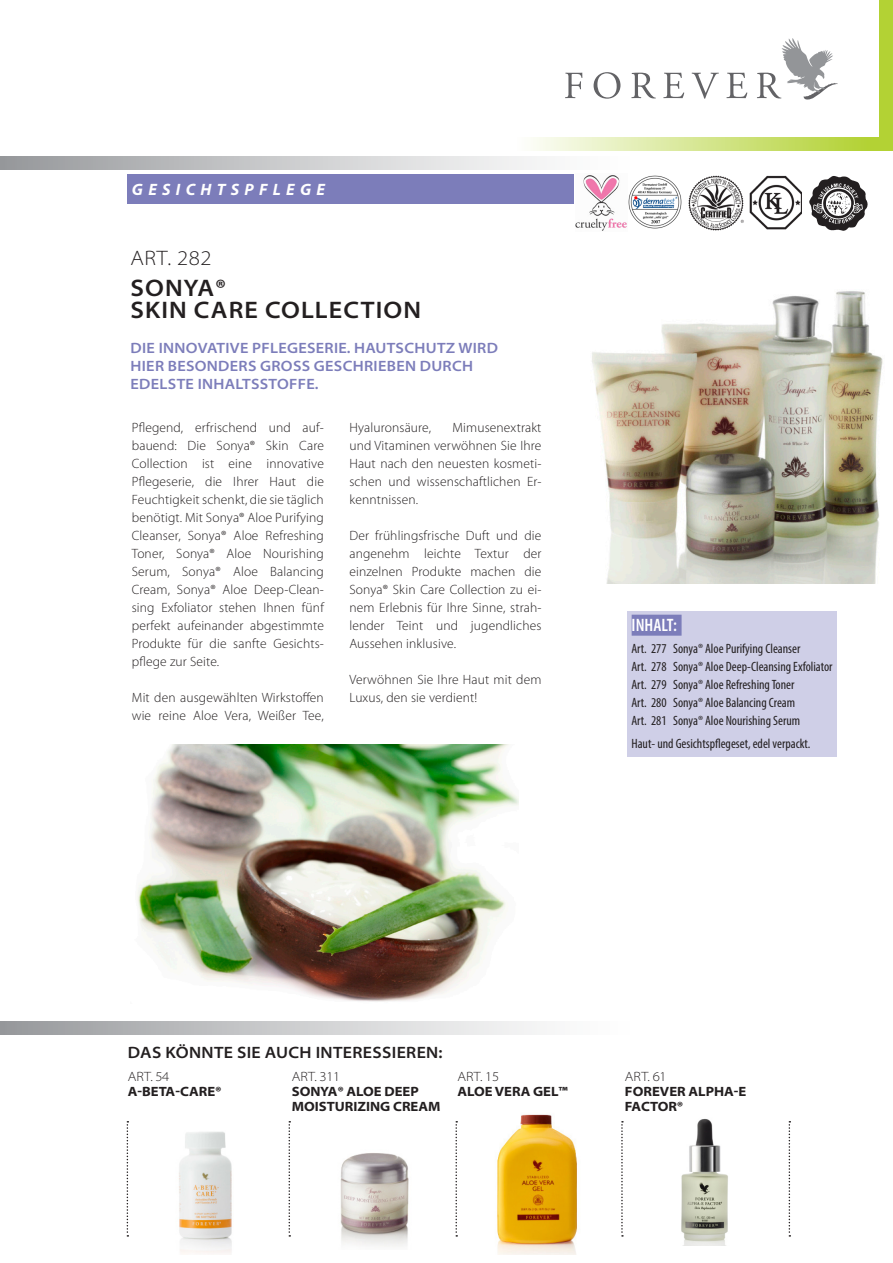
<style>
.page{position:relative;width:893px;height:1263px;background:#fff}
.page>*{position:absolute;margin:0;border:0;box-sizing:border-box;transform-origin:0 0}
.Produktbeschr__LiBü{font:600 semi-expanded 24px/22.5px "Myriad Pro";letter-spacing:.045em;color:#231f20}
.Produktbeschr__LiBü-2{font:300 semi-expanded 21px "Myriad Pro";letter-spacing:.025em;color:#231f20}
.Artikel-NR____Preis{font:600 condensed 18px "Myriad Pro";color:#fff}
.Produktbeschr__LiBü-3{font:600 semi-expanded 16.5px "Myriad Pro";letter-spacing:.02em;color:#231f20}
.t1{font:italic 700 16.5px "Myriad Pro";letter-spacing:.32em;color:#fff}
.Artikel-NR____Preis-2{font:600 semi-expanded 15px/18px "Myriad Pro";letter-spacing:.02em;color:#7c7dba}
.Produktbeschr__LiBü-4{font:300 13.5px/18px "Myriad Pro";letter-spacing:.01em;color:#231f20;text-align:justify}
.Artikel-NR____Preis-3{font:condensed 13.5px/18px "Myriad Pro";color:#231f20}
.Artikel-NR____Preis-4{font:700 semi-expanded 13.5px/15px "Myriad Pro";color:#231f20}
.Artikel-NR____Preis-5{font:300 semi-expanded 13.5px "Myriad Pro";color:#231f20}
.s1{font-weight:300}
</style>
<div class="page">
<div style="left:128px;top:174px;width:446px;height:30px;background:#7c7dba"></div>
<svg style="left:0;top:156px;width:540px;height:14px;background:#c7c8ca"></svg>
<svg style="left:0;top:1021px;width:540px;height:13px;background:#c7c8ca"></svg>
<div style="left:879px;top:0;width:14px;height:140px;background:#b3d234"></div>
<svg style="left:533px;top:137px;width:360px;height:14px;background:#d3e58c"></svg>
<svg style="left:565px;top:73px;width:17px;height:25px"></svg>
<svg style="left:594px;top:72px;width:26px;height:27px"></svg>
<svg style="left:631px;top:73px;width:25px;height:25px"></svg>
<svg style="left:663px;top:73px;width:21px;height:25px"></svg>
<svg style="left:692px;top:73px;width:27px;height:26px"></svg>
<svg style="left:726px;top:73px;width:21px;height:25px"></svg>
<svg style="left:757px;top:38px;width:81px;height:62px"></svg>
<svg style="left:289px;top:1121px;width:1px;height:115px"></svg>
<svg style="left:455px;top:1121px;width:2px;height:115px"></svg>
<svg style="left:127px;top:1121px;width:1px;height:115px"></svg>
<div style="left:627px;top:611px;width:210px;height:145px;background:#cfcfe7"></div>
<div style="left:632px;top:615px;width:50px;height:21px;background:#7c7dba"></div>
<img style="left:179px;top:1131px;width:53px;height:123px">
<img style="left:592px;top:291px;width:291px;height:292px">
<img style="left:340px;top:1153px;width:69px;height:94px">
<img style="left:137px;top:744px;width:382px;height:258px">
<svg style="left:621px;top:1121px;width:2px;height:115px"></svg>
<img style="left:497px;top:1114px;width:80px;height:140px">
<img style="left:688px;top:175px;width:113px;height:56px">
<img style="left:809px;top:176px;width:59px;height:55px">
<img style="left:628px;top:175px;width:54px;height:54px">
<img style="left:575px;top:175px;width:52px;height:56px">
<svg style="left:789px;top:1121px;width:1px;height:115px"></svg>
<img style="left:681px;top:1119px;width:47px;height:126px">
<p class="t1" style="left:132px;top:179px;width:194px">GESICHTSPFLEGE</p>
<p class="Produktbeschr__LiBü-2" style="left:130px;top:246px;width:83px">ART. 282</p>
<p class="Produktbeschr__LiBü" style="left:131px;top:277px;width:292px">SONYA®<br>SKIN CARE COLLECTION</p>
<p class="Artikel-NR____Preis-2" style="left:131px;top:339px;width:369px">DIE INNOVATIVE PFLEGESERIE. HAUTSCHUTZ WIRD<br>HIER BESONDERS GROSS GESCHRIEBEN DURCH<br>EDELSTE INHALTSSTOFFE.</p>
<p class="Produktbeschr__LiBü-4" style="left:132px;top:419px;width:194px">Pflegend, erfrischend und auf&shy;bauend: Die Sonya® Skin Care Collection ist eine innovative Pflegeserie, die Ihrer Haut die Feuchtigkeit schenkt, die sie täglich benötigt. Mit Sonya® Aloe Purifying Cleanser, Sonya® Aloe Refreshing Toner, Sonya® Aloe Nourishing Serum, Sonya® Aloe Balancing Cream, Sonya® Aloe Deep-Clean&shy;sing Exfoliator stehen Ihnen fünf perfekt aufeinander abgestimmte Produkte für die sanfte Gesichts&shy;pflege zur Seite.</p>
<p class="Produktbeschr__LiBü-4" style="left:132px;top:689px;width:194px">Mit den ausgewählten Wirkstoffen wie reine Aloe Vera, Weißer Tee,</p>
<p class="Produktbeschr__LiBü-4" style="left:349px;top:419px;width:194px;text-indent:103px">Mimusenextrakt und Vitaminen verwöhnen Sie Ihre Haut nach den neuesten kosmeti&shy;schen und wissenschaftlichen Er&shy;kenntnissen.</p>
<p class="Produktbeschr__LiBü-4" style="left:349px;top:527px;width:194px">Der frühlingsfrische Duft und die angenehm leichte Textur der einzelnen Produkte machen die Sonya® Skin Care Collection zu ei&shy;nem Erlebnis für Ihre Sinne, strah&shy;lender Teint und jugendliches Aussehen inklusive.</p>
<p class="Produktbeschr__LiBü-4" style="left:349px;top:671px;width:194px">Verwöhnen Sie Ihre Haut mit dem<br>Luxus, den sie verdient!</p>
<p class="Produktbeschr__LiBü-4" style="left:349px;top:419px;width:83px">Hyaluronsäure,</p>
<p class="Artikel-NR____Preis" style="left:632px;top:615px;width:47px">INHALT:</p>
<p class="Artikel-NR____Preis-3" style="left:631px;top:640px;width:203px">Art. 277 Sonya® Aloe Purifying Cleanser<br>Art. 278 Sonya® Aloe Deep-Cleansing Exfoliator Art. 279 Sonya® Aloe Refreshing Toner<br>Art. 280 Sonya® Aloe Balancing Cream<br>Art. 281 Sonya® Aloe Nourishing Serum</p>
<p class="Artikel-NR____Preis-3" style="left:631px;top:734px;width:180px">Haut- und Gesichtspflegeset, edel verpackt.</p>
<p class="Produktbeschr__LiBü-3" style="left:128px;top:1043px;width:316px">DAS KÖNNTE SIE AUCH INTERESSIEREN:</p>
<p class="Artikel-NR____Preis-4" style="left:128px;top:1069px;width:95px"><span class="s1">ART. 54<br></span>A-BETA-CARE®</p>
<p class="Artikel-NR____Preis-5" style="left:292px;top:1069px;width:50px">ART. 311</p>
<p class="Artikel-NR____Preis-4" style="left:292px;top:1084px;width:150px">SONYA® ALOE DEEP<br>MOISTURIZING CREAM</p>
<p class="Artikel-NR____Preis-5" style="left:457px;top:1069px;width:43px">ART. 15</p>
<p class="Artikel-NR____Preis-4" style="left:457px;top:1084px;width:112px">ALOE VERA GEL™</p>
<p class="Artikel-NR____Preis-4" style="left:625px;top:1069px;width:123px"><span class="s1">ART. 61<br></span>FOREVER ALPHA-E<br>FACTOR®</p>
</div>
